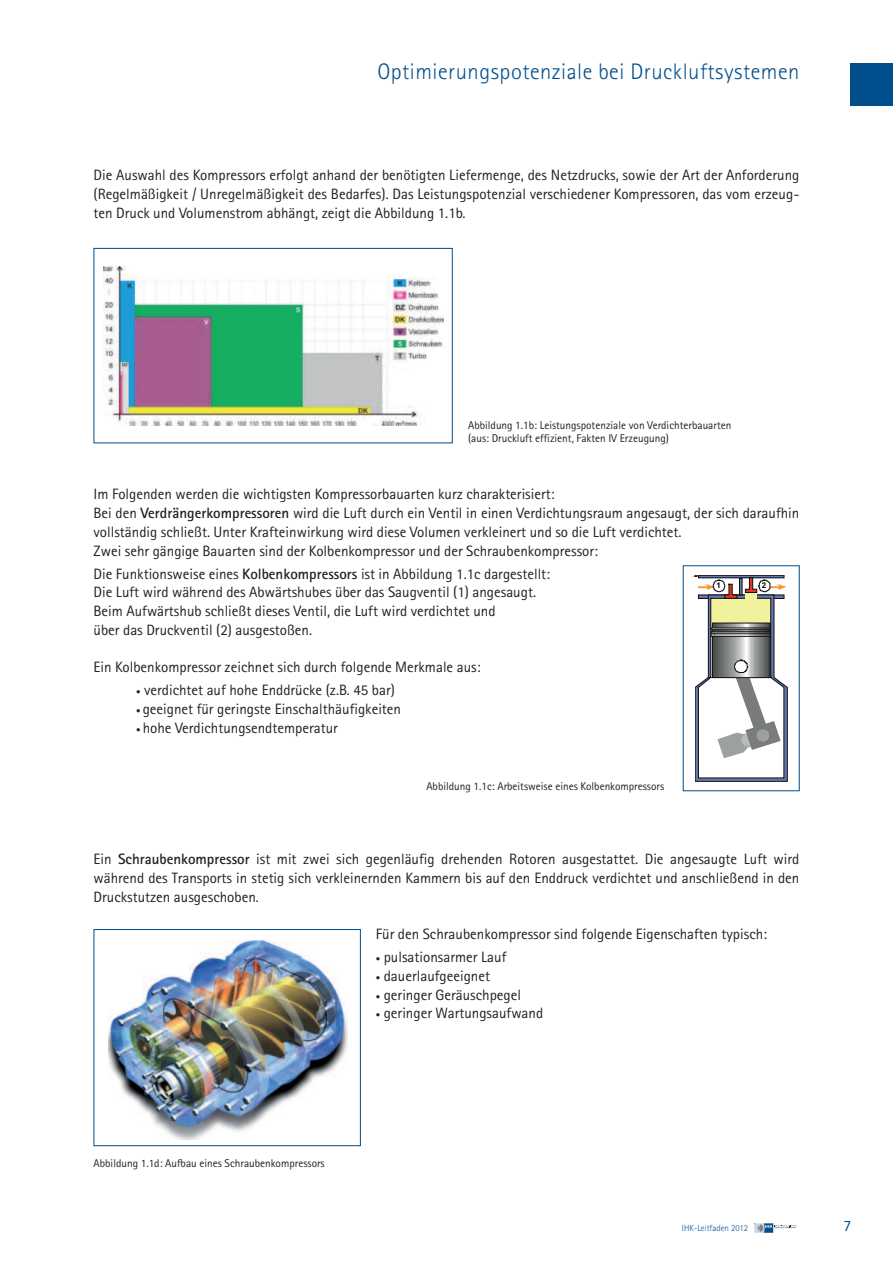
<style>
.page{position:relative;width:893px;height:1263px;background:#fff}
.page>*{position:absolute;margin:0;border:0;box-sizing:border-box;transform-origin:0 0}
.t1{font:300 22.5px "Rotis Sans Serif";letter-spacing:.025em;color:#004f8c}
.t2{font:15.75px "Rotis Sans Serif";color:#004f8c}
.t3{font:15px/18.8px "Rotis Sans Serif";color:#231f20;text-align:justify}
.t4{font:11.25px/13.5px "Rotis Sans Serif";color:#231f20}
.t5{font:300 9px "Rotis Sans Serif";color:#004f8c}
.t6{font:700 7.8px "Arial";color:#000001}
.s1{font-weight:700}
.s2{font-size:9px}
</style>
<div class="page">
<div style="left:850px;top:64px;width:43px;height:42px;background:#004f8c"></div>
<svg style="left:754px;top:1223px;width:43px;height:10px"></svg>
<img style="left:103px;top:266px;width:340px;height:159px">
<div style="left:94px;top:248px;width:359px;height:195px;border:1px solid #004f8c"></div>
<svg style="left:695px;top:575px;width:92px;height:206px"></svg>
<img style="left:109px;top:941px;width:239px;height:198px">
<div style="left:94px;top:929px;width:267px;height:217px;border:1px solid #004f8c"></div>
<h1 class="t1" style="left:377px;top:64px;width:424px">Optimierungspotenziale bei Druckluftsystemen</h1>
<p class="t3" style="left:94px;top:167px;width:707px">Die Auswahl des Kompressors erfolgt anhand der benötigten Liefermenge, des Netzdrucks, sowie der Art der Anforderung (Regelmäßigkeit / Unregelmäßigkeit des Bedarfes). Das Leistungspotenzial verschiedener Kompressoren, das vom erzeug&shy;ten Druck und Volumenstrom abhängt, zeigt die Abbildung 1.1b.</p>
<p class="t4" style="left:468px;top:419px;width:265px">Abbildung 1.1b: Leistungspotenziale von Verdichterbauarten (aus: Druckluft effizient, Fakten IV Erzeugung)</p>
<p class="t3" style="left:94px;top:486px;width:707px;text-align:left">Im Folgenden werden die wichtigsten Kompressorbauarten kurz charakterisiert:<br>Bei den <span class="s1">Verdrängerkompressoren</span> wird die Luft durch ein Ventil in einen Verdichtungsraum angesaugt, der sich daraufhin vollständig schließt. Unter Krafteinwirkung wird diese Volumen verkleinert und so die Luft verdichtet.<br>Zwei sehr gängige Bauarten sind der Kolbenkompressor und der Schraubenkompressor:</p>
<p class="t3" style="left:94px;top:565px;width:458px;text-align:left">Die Funktionsweise eines <span class="s1">Kolbenkompressors</span> ist in Abbildung 1.1c dargestellt:<br>Die Luft wird während des Abwärtshubes über das Saugventil (1) angesaugt.<br>Beim Aufwärtshub schließt dieses Ventil, die Luft wird verdichtet und<br>über das Druckventil (2) ausgestoßen.</p>
<p class="t3" style="left:94px;top:659px;width:389px">Ein Kolbenkompressor zeichnet sich durch folgende Merkmale aus:</p>
<p class="t3" style="left:136px;top:682px;width:260px"><span class="s2">•</span> verdichtet auf hohe Enddrücke (z.B. 45 bar)</p>
<p class="t3" style="left:136px;top:701px;width:267px"><span class="s2">•</span> geeignet für geringste Einschalthäufigkeiten</p>
<p class="t3" style="left:136px;top:720px;width:203px"><span class="s2">•</span> hohe Verdichtungsendtemperatur</p>
<p class="t6" style="left:717px;top:581px;width:6px">1</p>
<p class="t6" style="left:762px;top:581px;width:6px">2</p>
<p class="t4" style="left:426px;top:781px;width:239px">Abbildung 1.1c: Arbeitsweise eines Kolbenkompressors</p>
<p class="t3" style="left:94px;top:851px;width:707px">Ein <span class="s1">Schraubenkompressor</span> ist mit zwei sich gegenläufig drehenden Rotoren ausgestattet. Die angesaugte Luft wird während des Transports in stetig sich verkleinernden Kammern bis auf den Enddruck verdichtet und anschließend in den Druckstutzen ausgeschoben.</p>
<p class="t3" style="left:376px;top:926px;width:393px">Für den Schraubenkompressor sind folgende Eigenschaften typisch:</p>
<p class="t3" style="left:376px;top:949px;width:132px"><span class="s2">•</span> pulsationsarmer Lauf</p>
<p class="t3" style="left:376px;top:968px;width:116px"><span class="s2">•</span> dauerlaufgeeignet</p>
<p class="t3" style="left:376px;top:986px;width:147px"><span class="s2">•</span> geringer Geräuschpegel</p>
<p class="t3" style="left:376px;top:1005px;width:169px"><span class="s2">•</span> geringer Wartungsaufwand</p>
<p class="t4" style="left:94px;top:1157px;width:233px">Abbildung 1.1d: Aufbau eines Schraubenkompressors</p>
<p class="t5" style="left:682px;top:1225px;width:68px">IHK-Leitfaden 2012</p>
<p class="t2" style="left:843px;top:1220px;width:9px">7</p>
</div>
